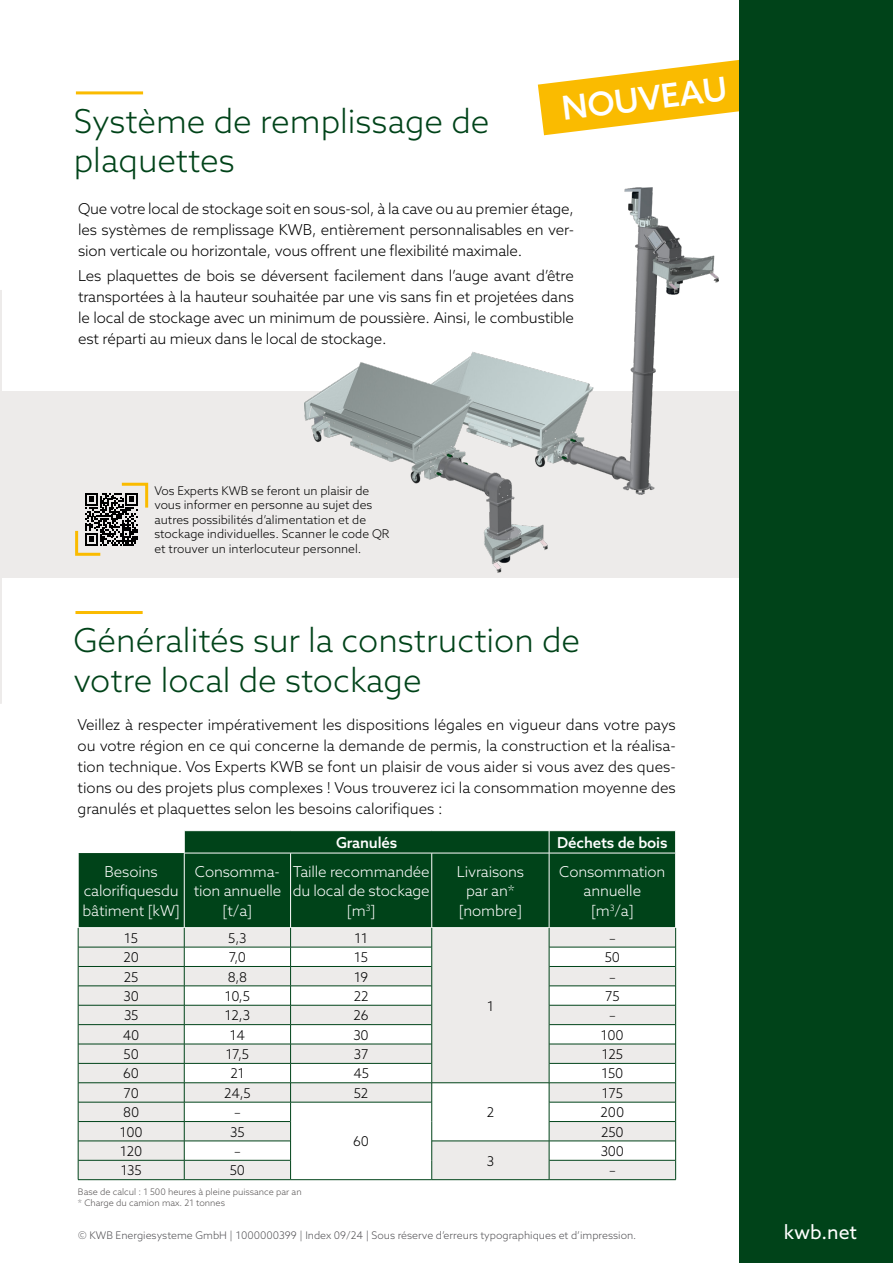
<style>
.page{position:relative;width:893px;height:1263px;background:#fff}
.page>*{position:absolute;margin:0;border:0;box-sizing:border-box;transform-origin:0 0}
.t1{font:300 33px/39.6px "Azo Sans";color:#004319}
.t2{font:500 33px "Azo Sans";color:#fff}
.t3{font:19.5px "Azo Sans";color:#fff}
.t4{font:300 15px/21px "Azo Sans";letter-spacing:-.01em;color:#000;text-align:justify}
.t5{font:300 15px/19.5px "Azo Sans";letter-spacing:-.01em;color:#fff;text-align:center}
.t6{font:500 15px "Azo Sans";letter-spacing:-.01em;color:#fff}
.t7{font:300 13.5px "Azo Sans";letter-spacing:-.01em;color:#000}
.t8{font:300 12px/14.4px "Azo Sans";color:#000}
.t9{font:300 10.5px "Azo Sans";color:#535255}
.t10{font:300 9px/10.8px "Azo Sans";color:#575454}
</style>
<div class="page">
<div style="left:0;top:392px;width:740px;height:186px;background:#edebea"></div>
<svg style="left:538px;top:59px;width:202px;height:76px"></svg>
<hr style="left:76px;top:91px;width:67px;height:3px;background:#fabb00">
<img style="left:304px;top:187px;width:415px;height:385px">
<svg style="left:0;top:290px;width:2px;height:414px"></svg>
<svg style="left:75px;top:482px;width:74px;height:74px"></svg>
<div style="left:740px;top:0;width:153px;height:1263px;background:#004319"></div>
<hr style="left:75px;top:611px;width:68px;height:3px;background:#fabb00">
<div style="left:79px;top:831px;width:596px;height:96px;background:#004319"></div>
<hr style="left:290px;top:853px;width:1px;height:74px;background:#fff">
<hr style="left:431px;top:853px;width:1px;height:74px;background:#fff">
<hr style="left:549px;top:853px;width:1px;height:74px;background:#fff">
<hr style="left:184px;top:853px;width:1px;height:74px;background:#fff">
<svg style="left:78px;top:928px;width:598px;height:252px"></svg>
<hr style="left:78px;top:947px;width:106px;height:1px;background:#004319">
<hr style="left:78px;top:966px;width:106px;height:1px;background:#004319">
<hr style="left:78px;top:985px;width:106px;height:1px;background:#004319">
<hr style="left:78px;top:1005px;width:106px;height:1px;background:#004319">
<hr style="left:78px;top:1024px;width:106px;height:1px;background:#004319">
<hr style="left:78px;top:1044px;width:106px;height:1px;background:#004319">
<hr style="left:78px;top:1063px;width:106px;height:1px;background:#004319">
<hr style="left:78px;top:1082px;width:106px;height:1px;background:#004319">
<hr style="left:78px;top:1102px;width:106px;height:1px;background:#004319">
<hr style="left:78px;top:1121px;width:106px;height:1px;background:#004319">
<hr style="left:78px;top:1141px;width:106px;height:1px;background:#004319">
<hr style="left:78px;top:1160px;width:106px;height:1px;background:#004319">
<hr style="left:78px;top:1179px;width:106px;height:1px;background:#004319">
<svg style="left:184px;top:831px;width:1px;height:22px"></svg>
<svg style="left:549px;top:831px;width:1px;height:22px"></svg>
<svg style="left:675px;top:831px;width:1px;height:22px"></svg>
<hr style="left:184px;top:853px;width:107px;height:1px;background:#fff">
<hr style="left:291px;top:853px;width:141px;height:1px;background:#fff">
<hr style="left:432px;top:853px;width:117px;height:1px;background:#fff">
<hr style="left:549px;top:853px;width:127px;height:1px;background:#fff">
<h1 class="t2" style="left:559px;top:87px;width:167px;rotate:-7deg">NOUVEAU</h1>
<h1 class="t1" style="left:74px;top:101px;width:417px">Système de remplissage de plaquettes</h1>
<p class="t4" style="left:78px;top:198px;width:498px">Que votre local de stockage soit en sous-sol, à la cave ou au premier étage, les systèmes de remplissage KWB, entièrement personnalisables en ver&shy;sion verticale ou horizontale, vous offrent une flexibilité maximale.</p>
<p class="t4" style="left:78px;top:265px;width:498px">Les plaquettes de bois se déversent facilement dans l’auge avant d’être transportées à la hauteur souhaitée par une vis sans fin et projetées dans le local de stockage avec un minimum de poussière. Ainsi, le combustible est réparti au mieux dans le local de stockage.</p>
<p class="t8" style="left:154px;top:483px;width:237px">Vos Experts KWB se feront un plaisir de vous informer en personne au sujet des autres possibilités d’alimentation et de stockage individuelles. Scanner le code QR et trouver un interlocuteur personnel.</p>
<h1 class="t1" style="left:73px;top:620px;width:508px">Généralités sur la construction de votre local de stockage</h1>
<p class="t4" style="left:78px;top:714px;width:600px">Veillez à respecter impérativement les dispositions légales en vigueur dans votre pays ou votre région en ce qui concerne la demande de permis, la construction et la réalisa&shy;tion technique. Vos Experts KWB se font un plaisir de vous aider si vous avez des ques&shy;tions ou des projets plus complexes ! Vous trouverez ici la consommation moyenne des granulés et plaquettes selon les besoins calorifiques :</p>
<p class="t6" style="left:336px;top:832px;width:63px">Granulés</p>
<p class="t6" style="left:557px;top:832px;width:112px">Déchets de bois</p>
<p class="t5" style="left:83px;top:861px;width:99px">Besoins calorifiquesdu bâtiment [kW]</p>
<p class="t5" style="left:194px;top:861px;width:89px">Consomma&shy;tion annuelle [t/a]</p>
<p class="t5" style="left:293px;top:861px;width:138px">Taille recommandée du local de stockage [m<sup>3</sup>]</p>
<p class="t5" style="left:457px;top:861px;width:69px">Livraisons par an* [nombre]</p>
<p class="t5" style="left:559px;top:861px;width:108px">Consommation annuelle<br>[m<sup>3</sup>/a]</p>
<p class="t7" style="left:124px;top:929px;width:15px">15</p>
<p class="t7" style="left:228px;top:929px;width:20px">5,3</p>
<p class="t7" style="left:354px;top:929px;width:15px">11</p>
<p class="t7" style="left:609px;top:929px;width:8px">–</p>
<p class="t7" style="left:123px;top:948px;width:17px">20</p>
<p class="t7" style="left:229px;top:948px;width:19px">7,0</p>
<p class="t7" style="left:354px;top:948px;width:15px">15</p>
<p class="t7" style="left:605px;top:948px;width:17px">50</p>
<p class="t7" style="left:124px;top:968px;width:16px">25</p>
<p class="t7" style="left:228px;top:968px;width:21px">8,8</p>
<p class="t7" style="left:354px;top:968px;width:16px">19</p>
<p class="t7" style="left:124px;top:987px;width:17px">30</p>
<p class="t7" style="left:225px;top:987px;width:27px">10,5</p>
<p class="t7" style="left:354px;top:987px;width:16px">22</p>
<p class="t7" style="left:605px;top:987px;width:16px">75</p>
<p class="t7" style="left:124px;top:1007px;width:16px">35</p>
<p class="t7" style="left:225px;top:1007px;width:27px">12,3</p>
<p class="t7" style="left:354px;top:1007px;width:17px">26</p>
<p class="t7" style="left:609px;top:1007px;width:8px">–</p>
<p class="t7" style="left:123px;top:1026px;width:18px">40</p>
<p class="t7" style="left:230px;top:1026px;width:17px">14</p>
<p class="t7" style="left:353px;top:1026px;width:17px">30</p>
<p class="t7" style="left:601px;top:1026px;width:24px">100</p>
<p class="t7" style="left:124px;top:1045px;width:17px">50</p>
<p class="t7" style="left:226px;top:1045px;width:25px">17,5</p>
<p class="t7" style="left:354px;top:1045px;width:16px">37</p>
<p class="t7" style="left:602px;top:1045px;width:23px">125</p>
<p class="t7" style="left:123px;top:1065px;width:17px">60</p>
<p class="t7" style="left:230px;top:1065px;width:16px">21</p>
<p class="t7" style="left:353px;top:1065px;width:17px">45</p>
<p class="t7" style="left:601px;top:1065px;width:23px">150</p>
<p class="t7" style="left:124px;top:1084px;width:17px">70</p>
<p class="t7" style="left:224px;top:1084px;width:28px">24,5</p>
<p class="t7" style="left:354px;top:1084px;width:16px">52</p>
<p class="t7" style="left:487px;top:1103px;width:9px">2</p>
<p class="t7" style="left:487px;top:997px;width:8px">1</p>
<p class="t7" style="left:602px;top:1084px;width:23px">175</p>
<p class="t7" style="left:123px;top:1103px;width:18px">80</p>
<p class="t7" style="left:234px;top:1103px;width:8px">–</p>
<p class="t7" style="left:601px;top:1103px;width:25px">200</p>
<p class="t7" style="left:120px;top:1123px;width:24px">100</p>
<p class="t7" style="left:230px;top:1123px;width:16px">35</p>
<p class="t7" style="left:601px;top:1123px;width:24px">250</p>
<p class="t7" style="left:120px;top:1142px;width:24px">120</p>
<p class="t7" style="left:234px;top:1142px;width:8px">–</p>
<p class="t7" style="left:487px;top:1152px;width:9px">3</p>
<p class="t7" style="left:353px;top:1133px;width:17px">60</p>
<p class="t7" style="left:601px;top:1142px;width:25px">300</p>
<p class="t7" style="left:121px;top:1162px;width:23px">135</p>
<p class="t7" style="left:230px;top:1162px;width:17px">50</p>
<p class="t7" style="left:609px;top:1162px;width:8px">–</p>
<p class="t10" style="left:78px;top:1186px;width:225px">Base de calcul : 1 500 heures à pleine puissance par an * Charge du camion max. 21 tonnes</p>
<p class="t9" style="left:78px;top:1228px;width:560px">© KWB Energiesysteme GmbH | 1000000399 | Index 09/24 | Sous réserve d’erreurs typographiques et d’impression.</p>
<h2 class="t3" style="left:784px;top:1219px;width:75px">kwb.net</h2>
</div>
